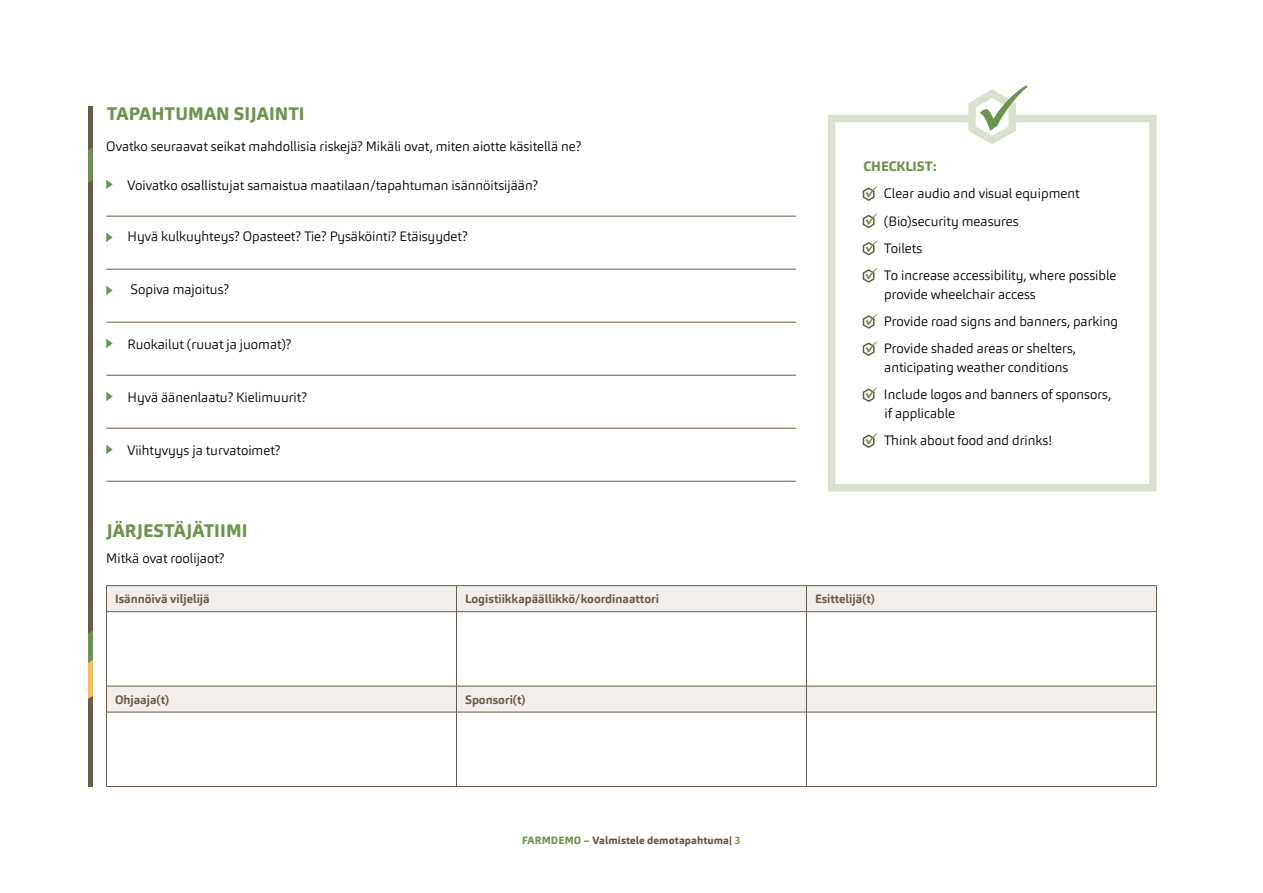
<style>
.page{position:relative;width:1263px;height:893px;background:#fff}
.page>*{position:absolute;margin:0;border:0;box-sizing:border-box;transform-origin:0 0}
.t1{font:800 18px "Carnas";letter-spacing:.005em;color:#6c954f}
.t2{font:300 13.5px/27.3px "Carnas";color:#000}
.t3{font:800 13.5px "Carnas";letter-spacing:-.015em;color:#6c954f}
.t4{font:700 12px "Carnas";color:#6a5945}
.t5{font:800 10.5px "Carnas";letter-spacing:.01em;color:#6a5945}
.s1{color:#6c954f}
.s2{font-weight:700;color:#6c954f}
</style>
<div class="page">
<hr style="left:88px;top:106px;width:4px;height:681px;background:#6a5945">
<svg style="left:88px;top:148px;width:4px;height:35px"></svg>
<svg style="left:88px;top:631px;width:4px;height:68px"></svg>
<svg style="left:107px;top:586px;width:1049px;height:126px"></svg>
<hr style="left:106px;top:585px;width:350px;height:1px;background:#6a5945">
<svg style="left:106px;top:586px;width:1px;height:25px"></svg>
<hr style="left:456px;top:585px;width:350px;height:1px;background:#6a5945">
<svg style="left:456px;top:586px;width:1px;height:25px"></svg>
<hr style="left:806px;top:585px;width:351px;height:1px;background:#6a5945">
<svg style="left:806px;top:586px;width:1px;height:25px"></svg>
<svg style="left:1156px;top:586px;width:1px;height:25px"></svg>
<hr style="left:106px;top:611px;width:350px;height:1px;background:#6a5945">
<hr style="left:106px;top:612px;width:1px;height:74px;background:#6a5945">
<hr style="left:456px;top:611px;width:350px;height:1px;background:#6a5945">
<hr style="left:456px;top:612px;width:1px;height:74px;background:#6a5945">
<hr style="left:806px;top:611px;width:351px;height:1px;background:#6a5945">
<hr style="left:806px;top:612px;width:1px;height:74px;background:#6a5945">
<hr style="left:1156px;top:612px;width:1px;height:74px;background:#6a5945">
<hr style="left:106px;top:686px;width:350px;height:1px;background:#6a5945">
<svg style="left:106px;top:686px;width:1px;height:26px"></svg>
<hr style="left:456px;top:686px;width:350px;height:1px;background:#6a5945">
<svg style="left:456px;top:686px;width:1px;height:26px"></svg>
<hr style="left:806px;top:686px;width:351px;height:1px;background:#6a5945">
<svg style="left:806px;top:686px;width:1px;height:26px"></svg>
<svg style="left:1156px;top:686px;width:1px;height:26px"></svg>
<hr style="left:106px;top:712px;width:350px;height:1px;background:#6a5945">
<hr style="left:106px;top:712px;width:1px;height:74px;background:#6a5945">
<hr style="left:456px;top:712px;width:350px;height:1px;background:#6a5945">
<hr style="left:456px;top:712px;width:1px;height:74px;background:#6a5945">
<hr style="left:806px;top:712px;width:351px;height:1px;background:#6a5945">
<hr style="left:806px;top:712px;width:1px;height:74px;background:#6a5945">
<hr style="left:1156px;top:712px;width:1px;height:74px;background:#6a5945">
<hr style="left:106px;top:786px;width:350px;height:1px;background:#6a5945">
<hr style="left:456px;top:786px;width:350px;height:1px;background:#6a5945">
<hr style="left:806px;top:786px;width:351px;height:1px;background:#6a5945">
<svg style="left:106px;top:180px;width:7px;height:9px"></svg>
<hr style="left:106px;top:216px;width:690px;height:1px;background:#6a5945">
<svg style="left:106px;top:233px;width:7px;height:9px"></svg>
<hr style="left:106px;top:269px;width:690px;height:1px;background:#6a5945">
<svg style="left:106px;top:286px;width:7px;height:9px"></svg>
<hr style="left:106px;top:322px;width:690px;height:1px;background:#6a5945">
<svg style="left:106px;top:339px;width:7px;height:9px"></svg>
<hr style="left:106px;top:375px;width:690px;height:1px;background:#6a5945">
<svg style="left:106px;top:392px;width:7px;height:9px"></svg>
<hr style="left:106px;top:428px;width:690px;height:1px;background:#6a5945">
<svg style="left:106px;top:445px;width:7px;height:9px"></svg>
<hr style="left:106px;top:481px;width:690px;height:1px;background:#6a5945">
<div style="left:828px;top:115px;width:329px;height:377px;border:8px solid #d9e0cf"></div>
<svg style="left:862px;top:186px;width:16px;height:15px"></svg>
<svg style="left:862px;top:213px;width:16px;height:16px"></svg>
<svg style="left:862px;top:241px;width:16px;height:15px"></svg>
<svg style="left:862px;top:268px;width:16px;height:15px"></svg>
<svg style="left:862px;top:314px;width:16px;height:15px"></svg>
<svg style="left:862px;top:341px;width:16px;height:15px"></svg>
<svg style="left:862px;top:387px;width:16px;height:15px"></svg>
<svg style="left:862px;top:433px;width:16px;height:15px"></svg>
<svg style="left:962px;top:85px;width:66px;height:59px"></svg>
<h1 class="t1" style="left:106px;top:102px;width:200px">TAPAHTUMAN SIJAINTI</h1>
<p class="t2" style="left:106px;top:132px;width:477px">Ovatko seuraavat seikat mahdollisia riskejä? Mikäli ovat, miten aiotte käsitellä ne?</p>
<p class="t2" style="left:128px;top:171px;width:412px">Voivatko osallistujat samaistua maatilaan/tapahtuman isännöitsijään?</p>
<p class="t2" style="left:128px;top:223px;width:341px">Hyvä kulkuyhteys? Opasteet? Tie? Pysäköinti? Etäisyydet?</p>
<p class="t2" style="left:131px;top:276px;width:100px">Sopiva majoitus?</p>
<p class="t2" style="left:128px;top:330px;width:165px">Ruokailut (ruuat ja juomat)?</p>
<p class="t2" style="left:128px;top:383px;width:181px">Hyvä äänenlaatu? Kielimuurit?</p>
<p class="t2" style="left:128px;top:436px;width:154px">Viihtyvyys ja turvatoimet?</p>
<p class="t3" style="left:863px;top:158px;width:75px">CHECKLIST:</p>
<p class="t2" style="left:884px;top:180px;width:234px">Clear audio and visual equipment (Bio)security measures<br>Toilets<br>To increase accessibility, where possible</p>
<p class="t2" style="left:884px;top:280px;width:235px">provide wheelchair access<br>Provide road signs and banners, parking<br>Provide shaded areas or shelters,</p>
<p class="t2" style="left:884px;top:354px;width:228px">anticipating weather conditions<br>Include logos and banners of sponsors,</p>
<p class="t2" style="left:884px;top:400px;width:170px">if applicable<br>Think about food and drinks!</p>
<h1 class="t1" style="left:106px;top:519px;width:143px">JÄRJESTÄJÄTIIMI</h1>
<p class="t2" style="left:106px;top:545px;width:120px">Mitkä ovat roolijaot?</p>
<p class="t4" style="left:115px;top:591px;width:96px">Isännöivä viljelijä</p>
<p class="t4" style="left:465px;top:591px;width:196px">Logistiikkapäällikkö/koordinaattori</p>
<p class="t4" style="left:815px;top:591px;width:61px">Esittelijä(t)</p>
<p class="t4" style="left:115px;top:692px;width:56px">Ohjaaja(t)</p>
<p class="t4" style="left:465px;top:692px;width:62px">Sponsori(t)</p>
<p class="t5" style="left:522px;top:833px;width:220px"><span class="s1">FARMDEMO –</span> Valmistele demotapahtuma| <span class="s2">3</span></p>
</div>
